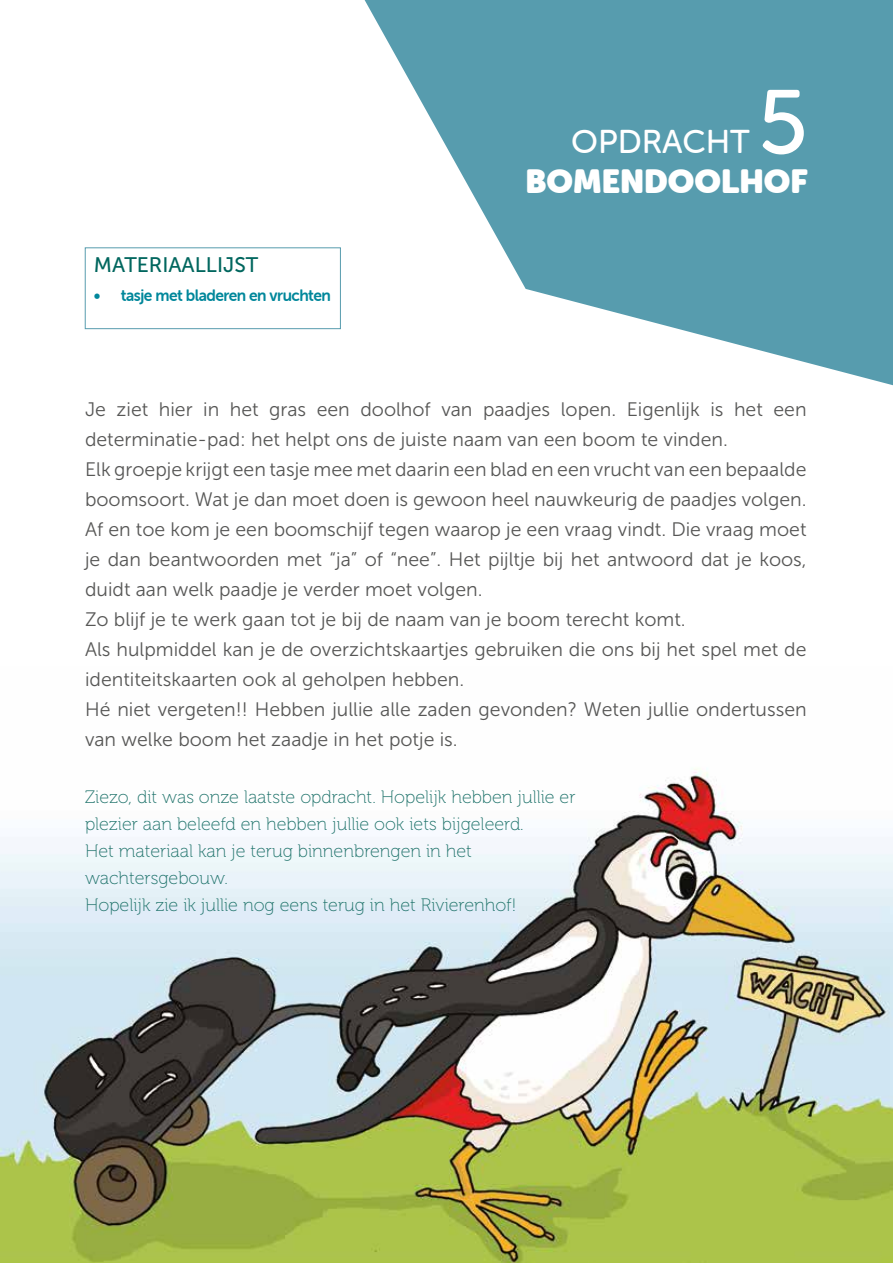
<style>
.page{position:relative;width:893px;height:1263px;background:#fff}
.page>*{position:absolute;margin:0;border:0;box-sizing:border-box;transform-origin:0 0}
.t1{font:90px "Museo Sans Rounded 500";color:#fff}
.t2{font:33px "Museo Sans Rounded";color:#fff}
.t3{font:33px "Museo Sans Rounded 500";color:#fff}
.t4{font:21px "Museo Sans 500";color:#00665e}
.t5{font:19.5px/30px "Museo Sans 300";color:#575756}
.t6{font:18px/27px "Museo 100";color:#1f736b}
.t7{font:16.5px "Museo Sans Rounded 700";letter-spacing:-.03em;color:#00879b;scale:.95 1}
</style>
<div class="page">
<img style="left:0;top:769px;width:893px;height:494px">
<svg style="left:365px;top:0;width:528px;height:385px;fill:#579cae"></svg>
<div style="left:85px;top:248px;width:256px;height:81px;border:1px solid #579cae"></div>
<p class="t4" style="left:94px;top:253px;width:166px">MATERIAALLIJST</p>
<p class="t7" style="left:94px;top:286px;width:251px">• tasje met bladeren en vruchten</p>
<h1 class="t1" style="left:758px;top:73px;width:51px">5</h1>
<h2 class="t2" style="left:525px;top:162px;width:284px">BOMENDOOLHOF</h2>
<h2 class="t3" style="left:571px;top:124px;width:180px">OPDRACHT</h2>
<p class="t5" style="left:85px;top:394px;width:723px">Je ziet hier in het gras een doolhof van paadjes lopen. Eigenlijk is het een determinatie-pad: het helpt ons de juiste naam van een boom te vinden.<br>Elk groepje krijgt een tasje mee met daarin een blad en een vrucht van een bepaalde boomsoort. Wat je dan moet doen is gewoon heel nauwkeurig de paadjes volgen.<br>Af en toe kom je een boomschijf tegen waarop je een vraag vindt. Die vraag moet je dan beantwoorden met “ja” of “nee”. Het pijltje bij het antwoord dat je koos, duidt aan welk paadje je verder moet volgen.<br>Zo blijf je te werk gaan tot je bij de naam van je boom terecht komt.<br>Als hulpmiddel kan je de overzichtskaartjes gebruiken die ons bij het spel met de identiteitskaarten ook al geholpen hebben.<br>Hé niet vergeten!! Hebben jullie alle zaden gevonden? Weten jullie ondertussen van welke boom het zaadje in het potje is.</p>
<p class="t6" style="left:85px;top:783px;width:492px">Ziezo, dit was onze laatste opdracht. Hopelijk hebben jullie er plezier aan beleefd en hebben jullie ook iets bijgeleerd.<br>Het materiaal kan je terug binnenbrengen in het wachtersgebouw.<br>Hopelijk zie ik jullie nog eens terug in het Rivierenhof!</p>
</div>
